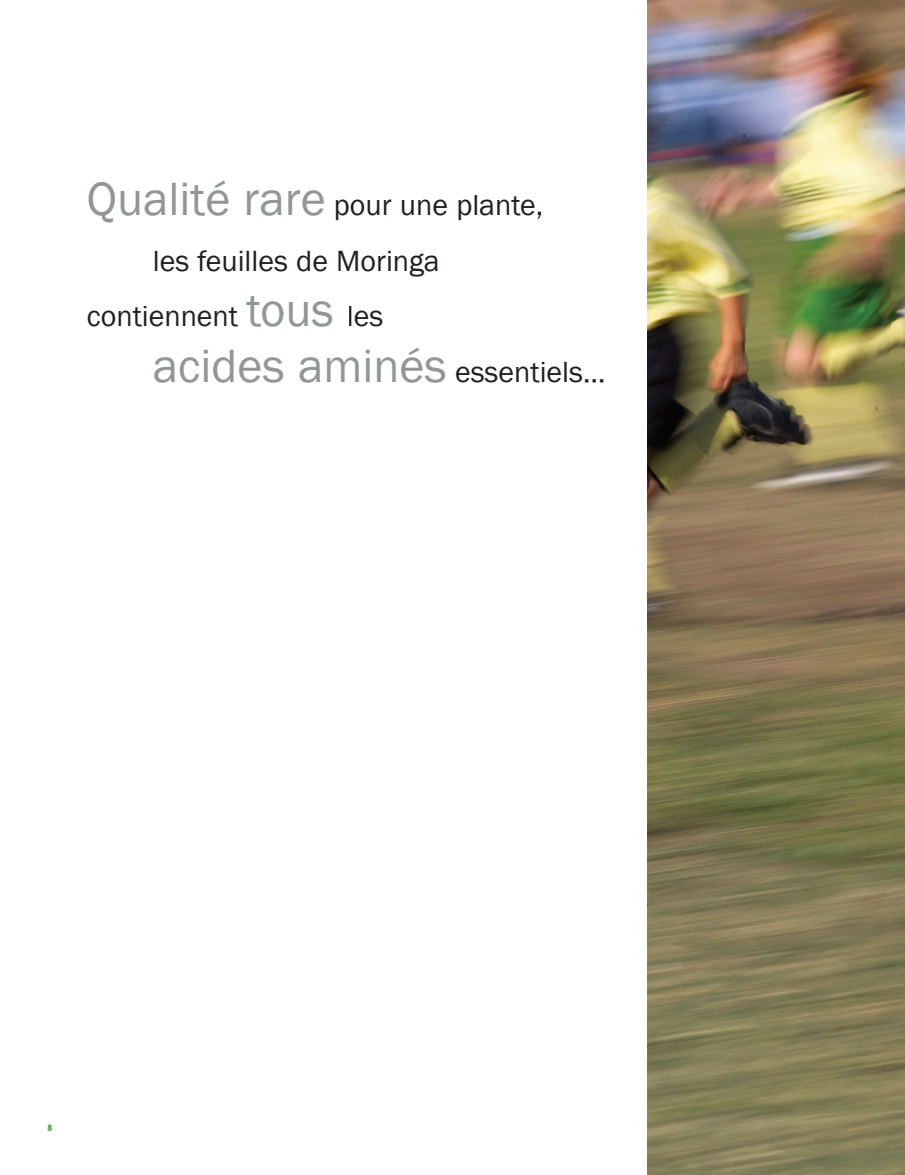
<style>
.page{position:relative;width:905px;height:1175px;background:#fff}
.page>*{position:absolute;margin:0;border:0;box-sizing:border-box;transform-origin:0 0}
.t1{font:48px "Franklin Gothic";color:#939598}
.t2{font:30px "Franklin Gothic";color:#231f20}
.t3{font:condensed 9.75px "Franklin Gothic";color:#459a42}
.s1{font-size:48px;color:#939598}
.s2{font-size:30px;color:#231f20}
</style>
<div class="page">
<img style="left:647px;top:0;width:244px;height:1174px">
<img style="left:891px;top:0;width:13px;height:1174px">
<p class="t2" style="left:87px;top:186px;width:458px"><span class="s1">Qualité rare</span> pour une plante,</p>
<p class="t2" style="left:153px;top:242px;width:288px">les feuilles de Moringa</p>
<p class="t2" style="left:87px;top:297px;width:298px">contiennent <span class="s1">tous</span> les</p>
<h1 class="t1" style="left:153px;top:336px;width:454px">acides aminés <span class="s2">essentiels…</span></h1>
<p class="t3" style="left:48px;top:1122px;width:6px">8</p>
</div>
